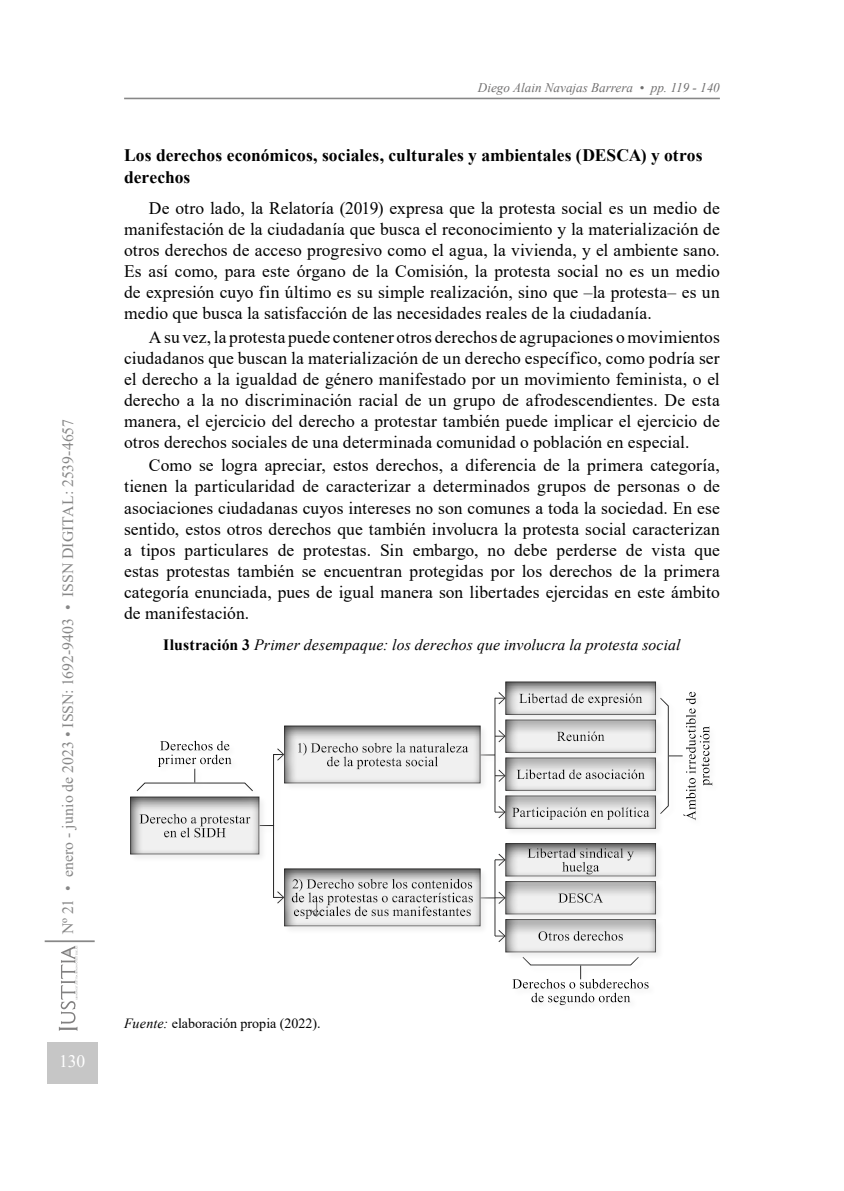
<style>
.page{position:relative;width:844px;height:1191px;background:#fff}
.page>*{position:absolute;margin:0;border:0;box-sizing:border-box;transform-origin:0 0}
.t1{font:17.5px/21px "Times New Roman";letter-spacing:.005em;color:#000;text-align:justify}
.t2{font:700 17.5px/22.8px "Times New Roman";letter-spacing:.005em;color:#000}
.t3{font:17.5px "Times New Roman";color:#fff}
.t4{font:italic 15.75px "Times New Roman";letter-spacing:.01em;color:#000}
.t5{font:15.75px "Times New Roman";color:#878787}
.t6{font:14px "Times New Roman";color:#000}
.t7{font:italic 13.12px "Times New Roman";color:#706f6f}
.s1{font-weight:700;font-style:normal}
.s2{font-style:italic}
</style>
<div class="page">
<svg style="left:59px;top:946px;width:19px;height:84px"></svg>
<hr style="left:45px;top:940px;width:50px;height:2px;background:#878787">
<div style="left:47px;top:1042px;width:50px;height:42px;background:#c6c6c6"></div>
<hr style="left:124px;top:98px;width:595px;height:1px;background:#878787">
<div style="left:93px;top:650px;width:651px;height:357px;background:#000;opacity:.75"></div>
<p class="t5" style="left:57px;top:934px;width:516px;rotate:-90deg">Nº 21 • enero - junio de 2023 • ISSN: 1692-9403 • ISSN DIGITAL: 2539-4657</p>
<p class="t3" style="left:59px;top:1048px;width:28px">130</p>
<p class="t7" style="left:478px;top:78px;width:243px">Diego Alain Navajas Barrera • pp. 119 - 140</p>
<p class="t2" style="left:124px;top:143px;width:580px">Los derechos económicos, sociales, culturales y ambientales (DESCA) y otros derechos</p>
<p class="t1" style="left:124px;top:197px;width:597px;text-indent:25px">De otro lado, la Relatoría (2019) expresa que la protesta social es un medio de manifestación de la ciudadanía que busca el reconocimiento y la materialización de otros derechos de acceso progresivo como el agua, la vivienda, y el ambiente sano.<br>Es así como, para este órgano de la Comisión, la protesta social no es un medio de expresión cuyo fin último es su simple realización, sino que –la protesta– es un medio que busca la satisfacción de las necesidades reales de la ciudadanía.</p>
<p class="t1" style="left:124px;top:326px;width:597px;text-indent:25px">A su vez, la protesta puede contener otros derechos de agrupaciones o movimientos ciudadanos que buscan la materialización de un derecho específico, como podría ser el derecho a la igualdad de género manifestado por un movimiento feminista, o el derecho a la no discriminación racial de un grupo de afrodescendientes. De esta manera, el ejercicio del derecho a protestar también puede implicar el ejercicio de otros derechos sociales de una determinada comunidad o población en especial.</p>
<p class="t1" style="left:124px;top:454px;width:597px;text-indent:25px">Como se logra apreciar, estos derechos, a diferencia de la primera categoría, tienen la particularidad de caracterizar a determinados grupos de personas o de asociaciones ciudadanas cuyos intereses no son comunes a toda la sociedad. En ese sentido, estos otros derechos que también involucra la protesta social caracterizan a tipos particulares de protestas. Sin embargo, no debe perderse de vista que estas protestas también se encuentran protegidas por los derechos de la primera categoría enunciada, pues de igual manera son libertades ejercidas en este ámbito de manifestación.</p>
<p class="t4" style="left:163px;top:634px;width:518px"><span class="s1">Ilustración 3</span> Primer desempaque: los derechos que involucra la protesta social</p>
<p class="t6" style="left:124px;top:1014px;width:198px"><span class="s2">Fuente:</span> elaboración propia (2022).</p>
</div>
